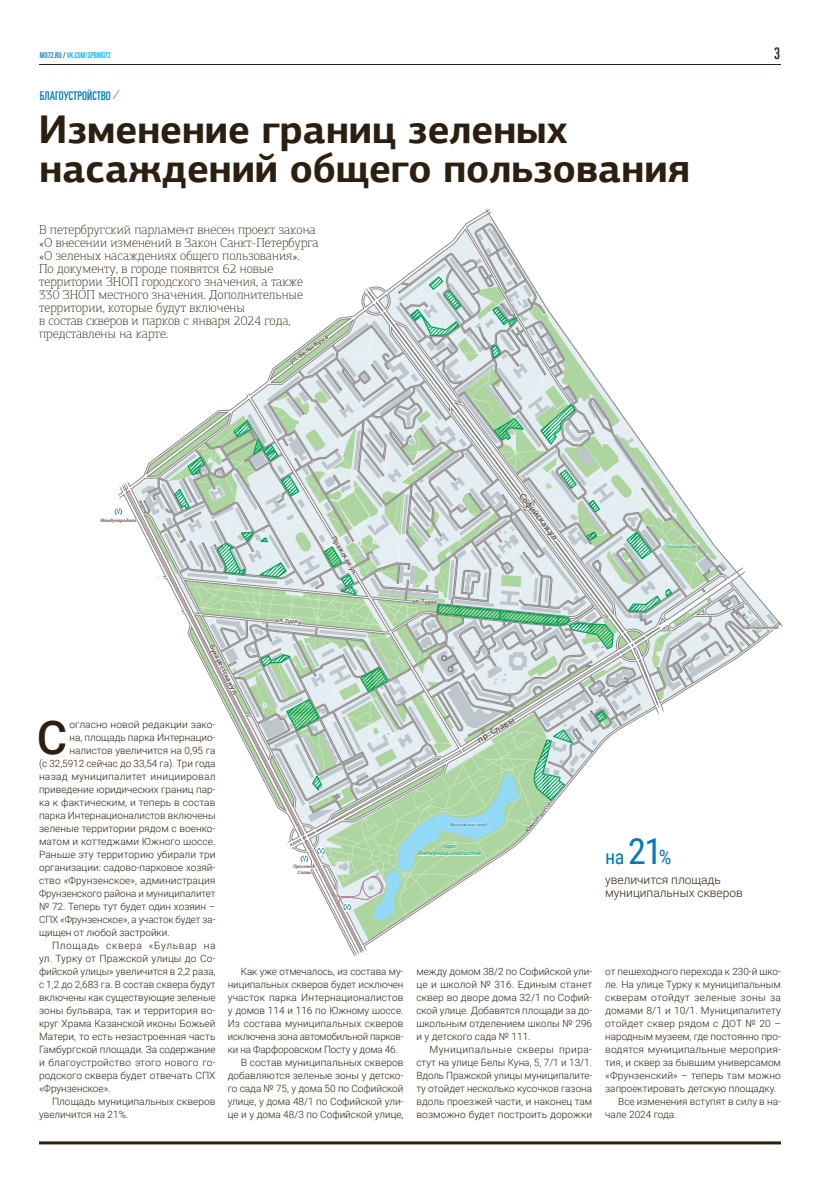
<style>
.page{position:relative;width:820px;height:1191px;background:#fff}
.page>*{position:absolute;margin:0;border:0;box-sizing:border-box;transform-origin:0 0}
.t1{font:500 46.6px "Roboto";color:#2d1f0f}
.t2{font:700 40px/39px "PF Agora Sans Pro";color:#2d1f0f}
.t3{font:20px "Roboto Condensed";color:#0079bf}
.t4{font:16px "Univers LTCYR 59 Ult Cond";color:#2d1f0f}
.t5{font:100 13px/13px "PF Agora Slab Pro";color:#2d1f0f}
.t6{font:300 12px/13px "Roboto";color:#2d1f0f}
.t7{font:12px "Univers LTCYR 59 Ult Cond";letter-spacing:.01em;color:#0079bf}
.t8{font:300 10px/13px "Roboto";color:#2d1f0f;text-align:justify}
.t9{font:300 10px "Roboto";letter-spacing:.02em;color:#2d1f0f}
.t10{font:300 10px "Roboto";color:#2d1f0f;scale:.96 1}
.t11{font:300 10px "Roboto";letter-spacing:.025em;color:#2d1f0f}
.t12{font:300 10px "Roboto";letter-spacing:.06em;color:#2d1f0f}
.t13{font:600 9.2px "Myriad Pro";color:#544d48}
.t14{font:8px "Univers LTCYR 59 Ult Cond";color:#00afea}
.t15{font:600 7.4px "Myriad Pro";color:#544d48}
.t16{font:600 6.1px "Myriad Pro";color:#544d48}
.t17{font:italic 600 6.1px/7.4px "Myriad Pro";color:#00a158;text-align:center}
.t18{font:italic 600 4.9px/5.9px "Myriad Pro";color:#544d48;text-align:center}
.t19{font:italic 600 4.9px "Myriad Pro";color:#006db7}
.t20{font:italic 600 4.9px "Myriad Pro";color:#00a158}
.s1{color:#0079bf}
.s2{color:#2d1f0f}
.s3{font-family:"Univers LTCYR 49 Light Ult Cond";font-style:italic}
.s4{font-size:36px}
</style>
<div class="page">
<hr style="left:39px;top:64px;width:741px;height:1px;background:#2d1f0f">
<hr style="left:39px;top:1141px;width:741px;height:3px;background:#2d1f0f">
<svg style="left:336px;top:920px;width:27px;height:30px"></svg>
<svg style="left:351px;top:947px;width:17px;height:12px"></svg>
<svg style="left:484px;top:209px;width:11px;height:9px"></svg>
<svg style="left:114px;top:227px;width:664px;height:693px"></svg>
<p class="t14" style="left:40px;top:50px;width:72px"><span class="s1">MO72.RU</span> <span class="s2">/</span> VK.COM/SPBMO72</p>
<h3 class="t4" style="left:773px;top:42px;width:7px">3</h3>
<p class="t7" style="left:40px;top:87px;width:83px">БЛАГОУСТРОЙСТВО <span class="s3">/</span></p>
<h2 class="t2" style="left:39px;top:109px;width:652px">Изменение границ зеленых насаждений общего пользования</h2>
<p class="t5" style="left:39px;top:223px;width:281px">В петербругский парламент внесен проект закона «О внесении изменений в Закон Санкт-Петербурга «О зеленых насаждениях общего пользования».<br>По документу, в городе появятся 62 новые территории ЗНОП городского значения, а также 330 ЗНОП местного значения. Дополнительные территории, которые будут включены<br>в состав скверов и парков с января 2024 года, представлены на карте.</p>
<p class="t15" style="left:287px;top:358px;width:47px;rotate:-35deg">ул. Белы Куна</p>
<p class="t18" style="left:100px;top:517px;width:37px">Международная</p>
<p class="t15" style="left:337px;top:534px;width:45px;rotate:59deg">Пражская ул.</p>
<p class="t13" style="left:525px;top:490px;width:61px;rotate:52deg">Софийская ул.</p>
<p class="t15" style="left:216px;top:642px;width:57px;rotate:64deg">Бухарестская ул.</p>
<p class="t16" style="left:276px;top:616px;width:26px;rotate:4deg">ул. Турку</p>
<h1 class="t1" style="left:37px;top:705px;width:32px">С</h1>
<p class="t8" style="left:69px;top:718px;width:147px">огласно новой редакции зако-</p>
<p class="t8" style="left:69px;top:731px;width:147px">на, площадь парка Интернацио-</p>
<p class="t8" style="left:69px;top:744px;width:147px">налистов увеличится на 0,95 га</p>
<p class="t8" style="left:39px;top:757px;width:178px">(с 32,5912 сейчас до 33,54 га). Три года</p>
<p class="t9" style="left:39px;top:769px;width:178px">назад муниципалитет инициировал</p>
<p class="t8" style="left:39px;top:783px;width:178px">приведение юридических границ пар-</p>
<p class="t8" style="left:39px;top:796px;width:178px">ка к фактическим, и теперь в состав</p>
<p class="t8" style="left:39px;top:809px;width:178px">парка Интернационалистов включены</p>
<p class="t8" style="left:39px;top:822px;width:178px">зеленые территории рядом с военко-</p>
<p class="t8" style="left:39px;top:835px;width:178px">матом и коттеджами Южного шоссе.</p>
<p class="t8" style="left:39px;top:848px;width:178px">Раньше эту территорию убирали три</p>
<p class="t8" style="left:39px;top:861px;width:178px">организации: садово-парковое хозяй-</p>
<p class="t8" style="left:39px;top:874px;width:178px">ство «Фрунзенское», администрация</p>
<p class="t8" style="left:39px;top:887px;width:178px">Фрунзенского района и муниципалитет</p>
<p class="t8" style="left:39px;top:900px;width:178px">№ 72. Теперь тут будет один хозяин –</p>
<p class="t8" style="left:39px;top:913px;width:178px">СПХ «Фрунзенское», а участок будет за-</p>
<p class="t8" style="left:39px;top:926px;width:132px">щищен от любой застройки.</p>
<p class="t12" style="left:52px;top:938px;width:165px">Площадь сквера «Бульвар на</p>
<p class="t8" style="left:39px;top:952px;width:178px">ул. Турку от Пражской улицы до Со-</p>
<p class="t8" style="left:39px;top:965px;width:178px">фийской улицы» увеличится в 2,2 раза,</p>
<p class="t8" style="left:39px;top:978px;width:178px">с 1,2 до 2,683 га. В состав сквера будут</p>
<p class="t8" style="left:39px;top:991px;width:178px">включены как существующие зеленые</p>
<p class="t8" style="left:39px;top:1004px;width:178px">зоны бульвара, так и территория во-</p>
<p class="t8" style="left:39px;top:1017px;width:178px">круг Храма Казанской иконы Божьей</p>
<p class="t8" style="left:39px;top:1030px;width:178px">Матери, то есть незастроенная часть</p>
<p class="t8" style="left:39px;top:1043px;width:178px">Гамбургской площади. За содержание</p>
<p class="t9" style="left:39px;top:1055px;width:178px">и благоустройство этого нового го-</p>
<p class="t8" style="left:39px;top:1069px;width:178px">родского сквера будет отвечать СПХ</p>
<p class="t8" style="left:39px;top:1082px;width:73px">«Фрунзенское».</p>
<p class="t8" style="left:52px;top:1095px;width:165px">Площадь муниципальных скверов</p>
<p class="t8" style="left:39px;top:1108px;width:91px">увеличится на 21%.</p>
<p class="t18" style="left:293px;top:863px;width:24px">Проспект<br>Славы</p>
<p class="t8" style="left:241px;top:965px;width:164px">Как уже отмечалось, из состава му-</p>
<p class="t8" style="left:228px;top:978px;width:177px">ниципальных скверов будет исключен</p>
<p class="t9" style="left:228px;top:990px;width:177px">участок парка Интернационалистов</p>
<p class="t8" style="left:228px;top:1004px;width:177px">у домов 114 и 116 по Южному шоссе.</p>
<p class="t8" style="left:228px;top:1017px;width:177px">Из состава муниципальных скверов</p>
<p class="t10" style="left:228px;top:1029px;width:184px">исключена зона автомобильной парков-</p>
<p class="t8" style="left:228px;top:1043px;width:172px">ки на Фарфоровском Посту у дома 46.</p>
<p class="t8" style="left:241px;top:1056px;width:164px">В состав муниципальных скверов</p>
<p class="t8" style="left:228px;top:1069px;width:177px">добавляются зеленые зоны у детско-</p>
<p class="t8" style="left:228px;top:1082px;width:177px">го сада № 75, у дома 50 по Софийской</p>
<p class="t8" style="left:228px;top:1095px;width:177px">улице, у дома 48/1 по Софийской ули-</p>
<p class="t8" style="left:228px;top:1108px;width:177px">це и у дома 48/3 по Софийской улице,</p>
<p class="t16" style="left:413px;top:597px;width:26px;rotate:4deg">ул. Турку</p>
<p class="t13" style="left:475px;top:735px;width:43px;rotate:-31deg">пр. Славы</p>
<p class="t19" style="left:450px;top:821px;width:38px">Волковский пруд</p>
<p class="t17" style="left:418px;top:842px;width:64px">парк<br>Интернационалистов</p>
<p class="t16" style="left:523px;top:829px;width:40px;rotate:-51deg">Южное шоссе</p>
<p class="t8" style="left:416px;top:965px;width:177px">между домом 38/2 по Софийской ули&shy;це и школой № 316. Единым станет сквер во дворе дома 32/1 по Софий&shy;ской улице. Добавятся площади за до&shy;школьным отделением школы № 296 и у детского сада № 111.</p>
<p class="t8" style="left:416px;top:1043px;width:177px;text-indent:13px">Муниципальные скверы прира&shy;стут на улице Белы Куна, 5, 7/1 и 13/1.<br>Вдоль Пражской улицы муниципалите&shy;ту отойдет несколько кусочков газона вдоль проезжей части, и наконец там возможно будет построить дорожки</p>
<p class="t20" style="left:665px;top:543px;width:32px">Плодовый сад</p>
<p class="t18" style="left:742px;top:624px;width:37px">Сортировочная</p>
<h3 class="t3" style="left:604px;top:842px;width:68px">на <span class="s4">21</span>%</h3>
<p class="t6" style="left:604px;top:873px;width:139px">увеличится площадь муниципальных скверов</p>
<p class="t8" style="left:605px;top:965px;width:177px">от пешеходного перехода к 230-й шко-</p>
<p class="t8" style="left:605px;top:978px;width:177px">ле. На улице Турку к муниципальным</p>
<p class="t11" style="left:605px;top:990px;width:177px">скверам отойдут зеленые зоны за</p>
<p class="t8" style="left:605px;top:1004px;width:177px">домами 8/1 и 10/1. Муниципалитету</p>
<p class="t8" style="left:605px;top:1017px;width:177px">отойдет сквер рядом с ДОТ № 20 –</p>
<p class="t8" style="left:605px;top:1030px;width:177px">народным музеем, где постоянно про-</p>
<p class="t8" style="left:605px;top:1043px;width:177px">водятся муниципальные мероприя-</p>
<p class="t8" style="left:605px;top:1056px;width:177px">тия, и сквер за бывшим универсамом</p>
<p class="t8" style="left:605px;top:1069px;width:177px">«Фрунзенский» – теперь там можно</p>
<p class="t8" style="left:605px;top:1082px;width:172px">запроектировать детскую площадку.</p>
<p class="t8" style="left:618px;top:1095px;width:164px">Все изменения вступят в силу в на-</p>
<p class="t8" style="left:605px;top:1108px;width:73px">чале 2024 года.</p>
</div>
